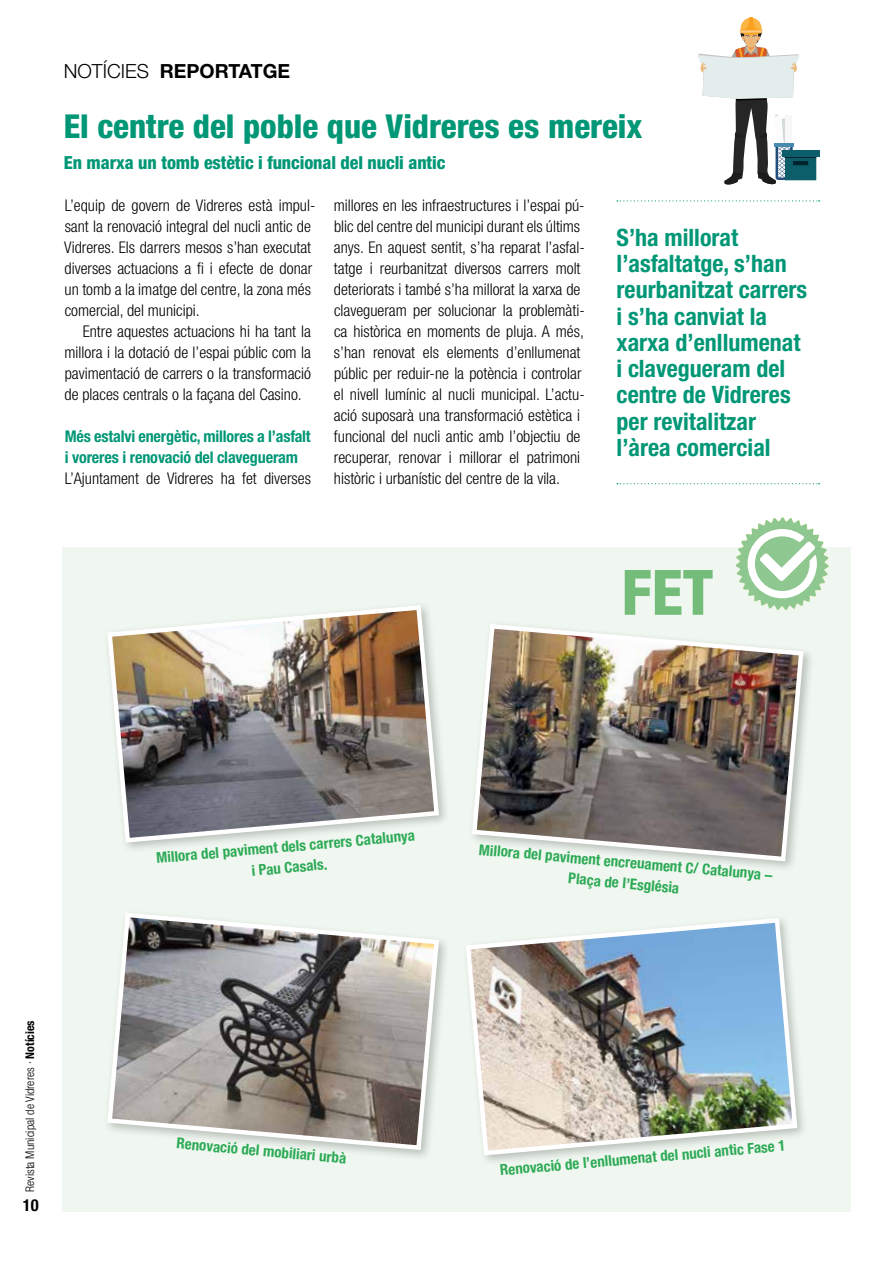
<style>
.page{position:relative;width:893px;height:1263px;background:#fff}
.page>*{position:absolute;margin:0;border:0;box-sizing:border-box;transform-origin:0 0}
.t1{font:800 condensed 33px "Helvetica Neue LT Std";color:#009776}
.t2{font:700 condensed 24px/26.2px "Helvetica Neue LT Std";color:#009776}
.t3{font:700 19.5px "Helvetica Neue LT Std";color:#000}
.t4{font:800 condensed 18px "Helvetica Neue LT Std";letter-spacing:-.005em;color:#009776}
.t5{font:700 condensed 16.5px "Helvetica Neue LT Std";color:#000}
.t6{font:300 condensed 16.2px/21px "Helvetica Neue LT Std";color:#000}
.t7{font:700 condensed 16.2px/21px "Helvetica Neue LT Std";letter-spacing:-.01em;color:#009776}
.t8{font:700 condensed 15px/21px "Helvetica Neue LT Std";color:#2daa56;text-align:center}
.t9{font:300 condensed 12px "Helvetica Neue LT Std";color:#000}
.s1{font-weight:300}
.s2{font-weight:700}
</style>
<div class="page">
<div style="left:62px;top:547px;width:788px;height:665px;background:#f0f7f0"></div>
<svg style="left:625px;top:570px;width:88px;height:45px"></svg>
<img style="left:108px;top:606px;width:333px;height:239px">
<svg style="left:108px;top:913px;width:333px;height:239px"></svg>
<img style="left:472px;top:624px;width:334px;height:240px">
<img style="left:466px;top:918px;width:334px;height:240px">
<svg style="left:736px;top:517px;width:93px;height:93px"></svg>
<svg style="left:617px;top:483px;width:203px;height:1px"></svg>
<svg style="left:617px;top:200px;width:203px;height:1px"></svg>
<svg style="left:698px;top:17px;width:118px;height:168px"></svg>
<div style="left:782px;top:150px;width:37px;height:6px;background:#0d5e6b"></div>
<p class="t3" style="left:64px;top:59px;width:228px"><span class="s1">NOTÍCIES</span> REPORTATGE</p>
<h1 class="t1" style="left:64px;top:105px;width:580px">El centre del poble que Vidreres es mereix</h1>
<p class="t4" style="left:64px;top:151px;width:383px">En marxa un tomb estètic i funcional del nucli antic</p>
<p class="t6" style="left:64px;top:195px;width:253px">L’equip de govern de Vidreres està impul&shy;sant la renovació integral del nucli antic de Vidreres. Els darrers mesos s’han executat diverses actuacions a fi i efecte de donar un tomb a la imatge del centre, la zona més comercial, del municipi.</p>
<p class="t6" style="left:65px;top:321px;width:248px;text-align:justify;text-indent:18px">Entre aquestes actuacions hi ha tant la millora i la dotació de l’espai públic com la pavimentació de carrers o la transformació de places centrals o la façana del Casino.</p>
<p class="t7" style="left:65px;top:426px;width:248px">Més estalvi energètic, millores a l’asfalt i voreres i renovació del clavegueram</p>
<p class="t6" style="left:65px;top:468px;width:248px">L’Ajuntament de Vidreres ha fet diverses</p>
<p class="t6" style="left:334px;top:195px;width:252px">millores en les infraestructures i l’espai pú&shy;blic del centre del municipi durant els últims anys. En aquest sentit, s’ha reparat l’asfal&shy;tatge i reurbanitzat diversos carrers molt deteriorats i també s’ha millorat la xarxa de clavegueram per solucionar la problemàti&shy;ca històrica en moments de pluja. A més, s’han renovat els elements d’enllumenat públic per reduir-ne la potència i controlar el nivell lumínic al nucli municipal. L’actu&shy;ació suposarà una transformació estètica i funcional del nucli antic amb l’objectiu de recuperar, renovar i millorar el patrimoni històric i urbanístic del centre de la vila.</p>
<h2 class="t2" style="left:617px;top:224px;width:192px">S’ha millorat l’asfaltatge, s’han reurbanitzat carrers i s’ha canviat la xarxa d’enllumenat i clavegueram del centre de Vidreres per revitalitzar l’àrea comercial</h2>
<p class="t9" style="left:23px;top:1192px;width:173px;rotate:-90deg">Revista Municipal de Vidreres · <span class="s2">Notícies</span></p>
<p class="t5" style="left:23px;top:1195px;width:17px">10</p>
<p class="t8" style="left:155px;top:847px;width:261px;rotate:-5deg">Millora del paviment dels carrers Catalunya i Pau Casals.</p>
<p class="t8" style="left:480px;top:839px;width:296px;rotate:5deg">Millora del paviment encreuament C/ Catalunya –<br>Plaça de l’Església</p>
<p class="t8" style="left:178px;top:1132px;width:172px;rotate:5deg">Renovació del mobiliari urbà</p>
<p class="t8" style="left:499px;top:1159px;width:288px;rotate:-5deg">Renovació de l’enllumenat del nucli antic Fase 1</p>
</div>
